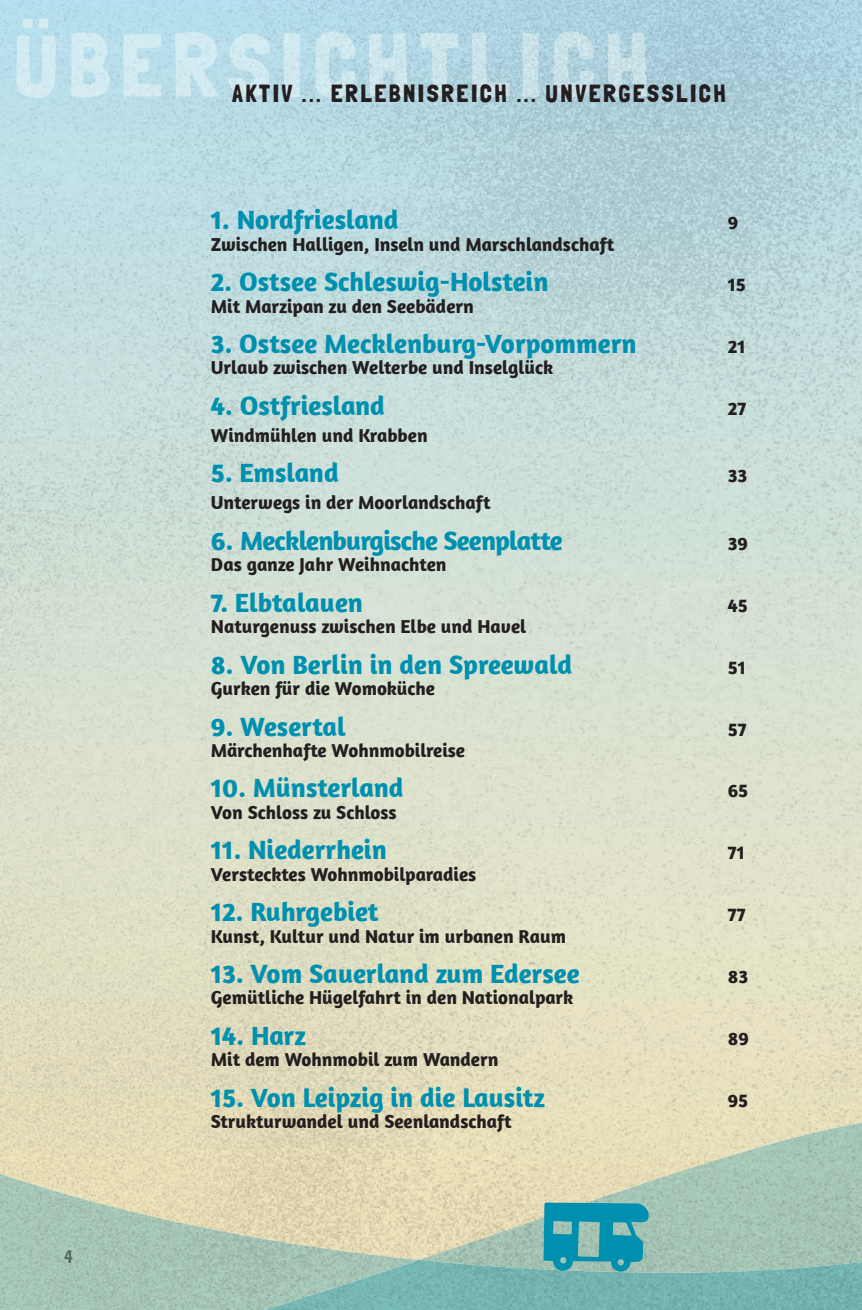
<style>
.page{position:relative;width:862px;height:1310px;background:#fff}
.page>*{position:absolute;margin:0;border:0;box-sizing:border-box;transform-origin:0 0}
.t1{font:700 27px "Amaranth";color:#0090af}
.t2{font:700 27px "Amaranth";letter-spacing:-.03em;color:#0090af}
.t3{font:24.75px "Londrina Solid";letter-spacing:.1em;color:#231f20}
.t4{font:700 19.12px "Amaranth";color:#231f20}
</style>
<div class="page">
<img style="left:0;top:0;width:506px;height:1165px">
<img style="left:506px;top:0;width:356px;height:1119px">
<img style="left:0;top:1165px;width:419px;height:145px">
<svg style="left:64px;top:1250px;width:8px;height:13px"></svg>
<img style="left:419px;top:1119px;width:443px;height:140px">
<img style="left:178px;top:1259px;width:684px;height:51px">
<img style="left:17px;top:19px;width:629px;height:79px">
<svg style="left:543px;top:1202px;width:107px;height:70px;background:#3ba1b0"></svg>
<p class="t3" style="left:232px;top:79px;width:495px">AKTIV ... ERLEBNISREICH ... UNVERGESSLICH</p>
<h1 class="t1" style="left:211px;top:203px;width:189px">1. Nordfriesland</h1>
<p class="t4" style="left:728px;top:211px;width:12px">9</p>
<p class="t4" style="left:211px;top:232px;width:405px">Zwischen Halligen, Inseln und Marschlandschaft</p>
<h1 class="t1" style="left:211px;top:265px;width:339px">2. Ostsee Schleswig-Holstein</h1>
<p class="t4" style="left:728px;top:272px;width:20px">15</p>
<p class="t4" style="left:211px;top:294px;width:264px">Mit Marzipan zu den Seebädern</p>
<h1 class="t1" style="left:211px;top:327px;width:427px">3. Ostsee Mecklenburg-Vorpommern</h1>
<p class="t4" style="left:728px;top:334px;width:19px">21</p>
<p class="t4" style="left:211px;top:356px;width:344px">Urlaub zwischen Welterbe und Inselglück</p>
<h1 class="t1" style="left:211px;top:389px;width:175px">4. Ostfriesland</h1>
<p class="t4" style="left:728px;top:396px;width:20px">27</p>
<p class="t4" style="left:211px;top:423px;width:218px">Windmühlen und Krabben</p>
<h1 class="t1" style="left:211px;top:456px;width:129px">5. Emsland</h1>
<p class="t4" style="left:728px;top:464px;width:21px">33</p>
<p class="t4" style="left:211px;top:491px;width:281px">Unterwegs in der Moorlandschaft</p>
<h1 class="t2" style="left:211px;top:524px;width:353px">6. Mecklenburgische Seenplatte</h1>
<p class="t4" style="left:728px;top:531px;width:22px">39</p>
<p class="t4" style="left:211px;top:553px;width:237px">Das ganze Jahr Weihnachten</p>
<h1 class="t1" style="left:211px;top:585px;width:153px">7. Elbtalauen</h1>
<p class="t4" style="left:728px;top:593px;width:22px">45</p>
<p class="t4" style="left:211px;top:614px;width:317px">Naturgenuss zwischen Elbe und Havel</p>
<h1 class="t1" style="left:211px;top:647px;width:363px">8. Von Berlin in den Spreewald</h1>
<p class="t4" style="left:728px;top:655px;width:20px">51</p>
<p class="t4" style="left:211px;top:676px;width:226px">Gurken für die Womoküche</p>
<h1 class="t1" style="left:211px;top:709px;width:136px">9. Wesertal</h1>
<p class="t4" style="left:728px;top:717px;width:20px">57</p>
<p class="t4" style="left:211px;top:738px;width:256px">Märchenhafte Wohnmobilreise</p>
<h1 class="t1" style="left:211px;top:771px;width:194px">10. Münsterland</h1>
<p class="t4" style="left:728px;top:779px;width:22px">65</p>
<p class="t4" style="left:211px;top:800px;width:187px">Von Schloss zu Schloss</p>
<h1 class="t1" style="left:211px;top:833px;width:177px">11. Niederrhein</h1>
<p class="t4" style="left:728px;top:841px;width:19px">71</p>
<p class="t4" style="left:211px;top:862px;width:267px">Verstecktes Wohnmobilparadies</p>
<h1 class="t1" style="left:211px;top:895px;width:169px">12. Ruhrgebiet</h1>
<p class="t4" style="left:728px;top:902px;width:19px">77</p>
<p class="t4" style="left:211px;top:924px;width:357px">Kunst, Kultur und Natur im urbanen Raum</p>
<h1 class="t1" style="left:211px;top:957px;width:370px">13. Vom Sauerland zum Edersee</h1>
<p class="t4" style="left:728px;top:964px;width:22px">83</p>
<p class="t4" style="left:211px;top:986px;width:364px">Gemütliche Hügelfahrt in den Nationalpark</p>
<h1 class="t1" style="left:211px;top:1019px;width:96px">14. Harz</h1>
<p class="t4" style="left:728px;top:1026px;width:23px">89</p>
<p class="t4" style="left:211px;top:1048px;width:289px">Mit dem Wohnmobil zum Wandern</p>
<h1 class="t1" style="left:211px;top:1080px;width:335px">15. Von Leipzig in die Lausitz</h1>
<p class="t4" style="left:728px;top:1088px;width:22px">95</p>
<p class="t4" style="left:211px;top:1109px;width:302px">Strukturwandel und Seenlandschaft</p>
</div>
